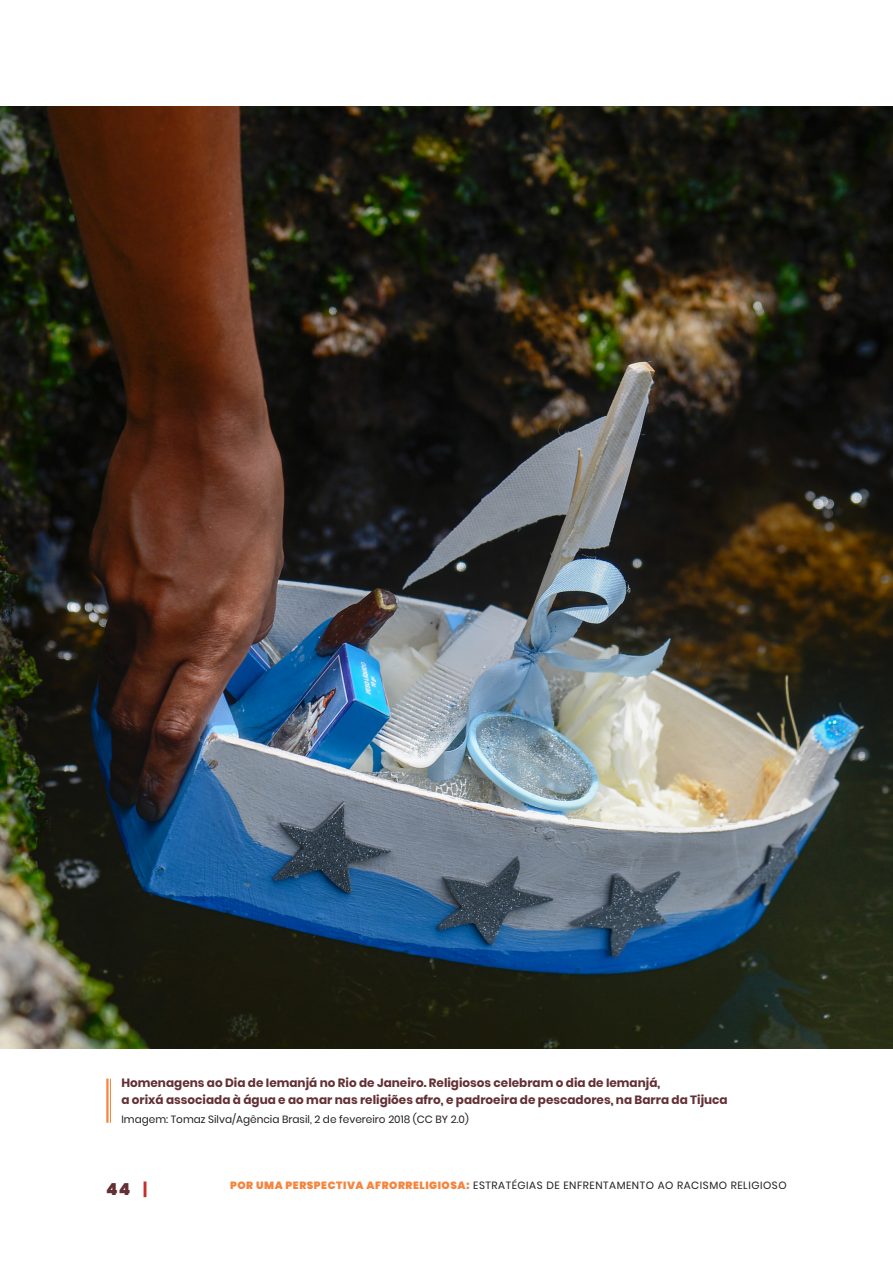
<style>
.page{position:relative;width:893px;height:1263px;background:#fff}
.page>*{position:absolute;margin:0;border:0;box-sizing:border-box;transform-origin:0 0}
.t1{font:900 16.5px "Poppins";color:#633034}
.Poppins{font:700 12px/16.5px "Poppins";color:#633034}
.Poppins-2{font:10.5px "Poppins";letter-spacing:.05em;color:#231f20}
.Poppins-3{font:10.5px "Poppins";color:#231f20}
.s1{font-weight:700;color:#c3322a}
.s2{font-weight:900;color:#f5843d}
</style>
<div class="page">
<img style="left:0;top:106px;width:893px;height:942px">
<hr style="left:106px;top:1079px;width:3px;height:44px;background:#f5843d">
<hr style="left:110px;top:1079px;width:1px;height:44px;background:#f5843d">
<p class="Poppins" style="left:121px;top:1075px;width:608px">Homenagens ao Dia de Iemanjá no Rio de Janeiro. Religiosos celebram o dia de Iemanjá,<br>a orixá associada à água e ao mar nas religiões afro, e padroeira de pescadores, na Barra da Tijuca</p>
<p class="Poppins-3" style="left:121px;top:1113px;width:349px">Imagem: Tomaz Silva/Agência Brasil, 2 de fevereiro 2018 (CC BY 2.0)</p>
<h1 class="t1" style="left:106px;top:1180px;width:42px">44 <span class="s1">|</span></h1>
<p class="Poppins-2" style="left:230px;top:1179px;width:558px"><span class="s2">POR UMA PERSPECTIVA AFRORRELIGIOSA:</span> ESTRATÉGIAS DE ENFRENTAMENTO AO RACISMO RELIGIOSO</p>
</div>
